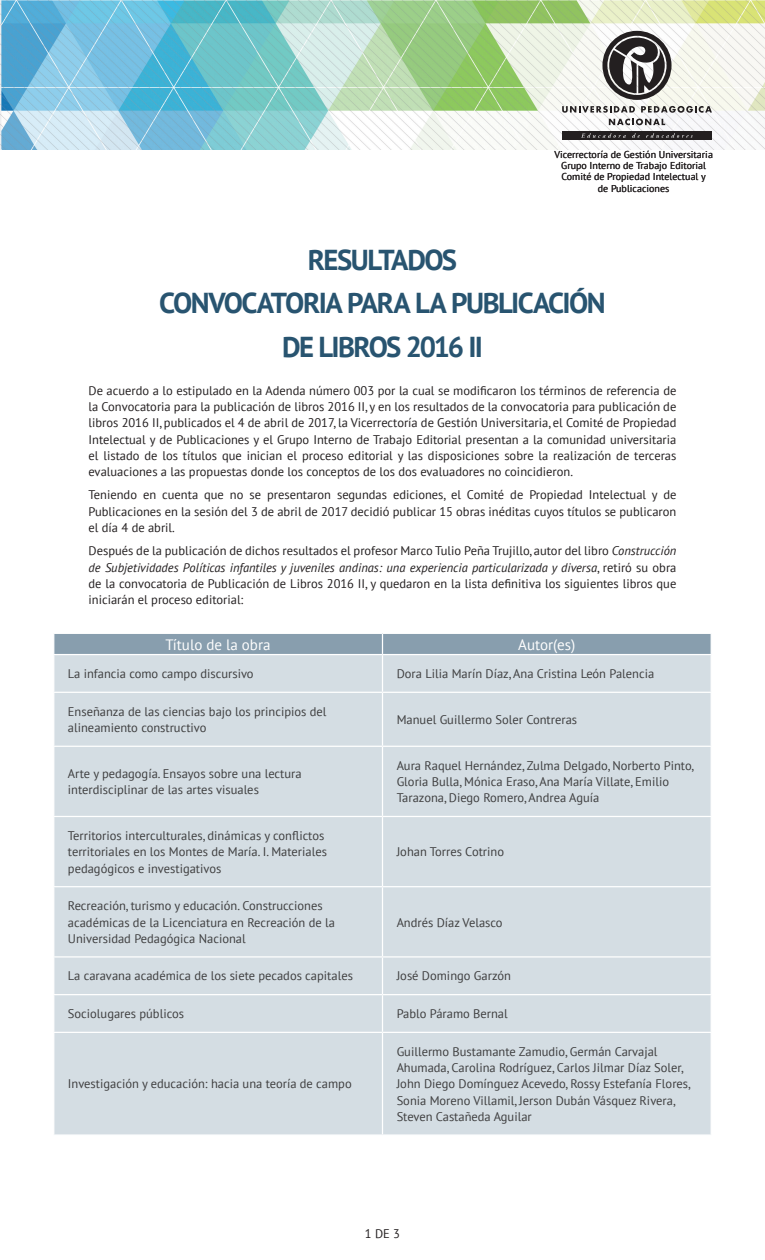
<style>
.page{position:relative;width:765px;height:1260px;background:#fff}
.page>*{position:absolute;margin:0;border:0;box-sizing:border-box;transform-origin:0 0}
.t1{font:700 28.75px/43.8px "PT Sans";letter-spacing:-.055em;color:#285470;text-align:center}
.t2{font:15px "PT Sans";color:#fff}
.t3{font:12.5px/16.2px "PT Sans";color:#231f20;text-align:justify}
.t4{font:12.5px/16.2px "PT Sans";color:#3e3e3f}
.t5{font:10px/11.2px "PT Sans";color:#231f20;text-align:center}
.s1{font-style:italic}
</style>
<div class="page">
<img style="left:0;top:0;width:765px;height:149px">
<svg style="left:602px;top:31px;width:70px;height:69px"></svg>
<svg style="left:562px;top:106px;width:73px;height:7px"></svg>
<svg style="left:641px;top:106px;width:71px;height:7px"></svg>
<svg style="left:609px;top:119px;width:56px;height:6px"></svg>
<div style="left:562px;top:131px;width:150px;height:9px;background:#231f20"></div>
<svg style="left:581px;top:133px;width:45px;height:5px"></svg>
<svg style="left:632px;top:133px;width:8px;height:5px"></svg>
<svg style="left:646px;top:133px;width:47px;height:5px"></svg>
<div style="left:54px;top:655px;width:657px;height:479px;background:#d4dde3"></div>
<hr style="left:382px;top:655px;width:1px;height:37px;background:#fff">
<div style="left:54px;top:633px;width:657px;height:21px;background:#889eae"></div>
<hr style="left:53px;top:692px;width:329px;height:1px;background:#fff">
<hr style="left:382px;top:692px;width:330px;height:1px;background:#fff">
<hr style="left:382px;top:693px;width:1px;height:53px;background:#fff">
<hr style="left:53px;top:746px;width:329px;height:1px;background:#fff">
<hr style="left:382px;top:746px;width:330px;height:1px;background:#fff">
<hr style="left:382px;top:747px;width:1px;height:69px;background:#fff">
<hr style="left:53px;top:816px;width:329px;height:1px;background:#fff">
<hr style="left:382px;top:816px;width:330px;height:1px;background:#fff">
<hr style="left:382px;top:817px;width:1px;height:69px;background:#fff">
<hr style="left:53px;top:886px;width:329px;height:1px;background:#fff">
<hr style="left:382px;top:886px;width:330px;height:1px;background:#fff">
<hr style="left:382px;top:887px;width:1px;height:69px;background:#fff">
<hr style="left:53px;top:956px;width:329px;height:2px;background:#fff">
<hr style="left:382px;top:956px;width:330px;height:2px;background:#fff">
<hr style="left:382px;top:958px;width:1px;height:36px;background:#fff">
<hr style="left:53px;top:994px;width:329px;height:1px;background:#fff">
<hr style="left:382px;top:994px;width:330px;height:1px;background:#fff">
<hr style="left:382px;top:995px;width:1px;height:37px;background:#fff">
<hr style="left:53px;top:1032px;width:329px;height:1px;background:#fff">
<hr style="left:382px;top:1032px;width:330px;height:1px;background:#fff">
<hr style="left:382px;top:1033px;width:1px;height:101px;background:#fff">
<p class="t5" style="left:554px;top:149px;width:160px">Vicerrectoría de Gestión Universitaria<br>Grupo Interno de Trabajo Editorial<br>Comité de Propiedad Intelectual y<br>de Publicaciones</p>
<h1 class="t1" style="left:159px;top:237px;width:448px">RESULTADOS<br>CONVOCATORIA PARA LA PUBLICACIÓN<br>DE LIBROS 2016 II</h1>
<p class="t3" style="left:89px;top:382px;width:589px">De acuerdo a lo estipulado en la Adenda número 003 por la cual se modificaron los términos de referencia de la Convocatoria para la publicación de libros 2016 II, y en los resultados de la convocatoria para publicación de libros 2016 II, publicados el 4 de abril de 2017, la Vicerrectoría de Gestión Universitaria, el Comité de Propiedad Intelectual y de Publicaciones y el Grupo Interno de Trabajo Editorial presentan a la comunidad universitaria el listado de los títulos que inician el proceso editorial y las disposiciones sobre la realización de terceras evaluaciones a las propuestas donde los conceptos de los dos evaluadores no coincidieron.</p>
<p class="t3" style="left:89px;top:487px;width:589px">Teniendo en cuenta que no se presentaron segundas ediciones, el Comité de Propiedad Intelectual y de Publicaciones en la sesión del 3 de abril de 2017 decidió publicar 15 obras inéditas cuyos títulos se publicaron el día 4 de abril.</p>
<p class="t3" style="left:89px;top:543px;width:589px">Después de la publicación de dichos resultados el profesor Marco Tulio Peña Trujillo, autor del libro <span class="s1">Construcción de Subjetividades Políticas infantiles y juveniles andinas: una experiencia particularizada y diversa</span>, retiró su obra de la convocatoria de Publicación de Libros 2016 II, y quedaron en la lista definitiva los siguientes libros que iniciarán el proceso editorial:</p>
<p class="t2" style="left:166px;top:635px;width:106px">Título de la obra</p>
<p class="t2" style="left:518px;top:635px;width:59px">Autor(es)</p>
<p class="t4" style="left:68px;top:665px;width:187px">La infancia como campo discursivo</p>
<p class="t4" style="left:397px;top:665px;width:259px">Dora Lilia Marín Díaz, Ana Cristina León Palencia</p>
<p class="t4" style="left:68px;top:703px;width:260px">Enseñanza de las ciencias bajo los principios del alineamiento constructivo</p>
<p class="t4" style="left:397px;top:711px;width:182px">Manuel Guillermo Soler Contreras</p>
<p class="t4" style="left:68px;top:765px;width:235px">Arte y pedagogía. Ensayos sobre una lectura interdisciplinar de las artes visuales</p>
<p class="t4" style="left:397px;top:757px;width:299px">Aura Raquel Hernández, Zulma Delgado, Norberto Pinto,<br>Gloria Bulla, Mónica Eraso, Ana María Villate, Emilio<br>Tarazona, Diego Romero, Andrea Aguía</p>
<p class="t4" style="left:68px;top:827px;width:261px">Territorios interculturales, dinámicas y conflictos territoriales en los Montes de María. I. Materiales pedagógicos e investigativos</p>
<p class="t4" style="left:397px;top:843px;width:109px">Johan Torres Cotrino</p>
<p class="t4" style="left:68px;top:897px;width:269px">Recreación, turismo y educación. Construcciones académicas de la Licenciatura en Recreación de la<br>Universidad Pedagógica Nacional</p>
<p class="t4" style="left:397px;top:914px;width:107px">Andrés Díaz Velasco</p>
<p class="t4" style="left:68px;top:968px;width:287px">La caravana académica de los siete pecados capitales</p>
<p class="t4" style="left:397px;top:968px;width:116px">José Domingo Garzón</p>
<p class="t4" style="left:68px;top:1005px;width:118px">Sociolugares públicos</p>
<p class="t4" style="left:397px;top:1005px;width:113px">Pablo Páramo Bernal</p>
<p class="t4" style="left:68px;top:1076px;width:285px">Investigación y educación: hacia una teoría de campo</p>
<p class="t4" style="left:397px;top:1043px;width:295px">Guillermo Bustamante Zamudio, Germán Carvajal Ahumada, Carolina Rodríguez, Carlos Jilmar Díaz Soler, John Diego Domínguez Acevedo, Rossy Estefanía Flores, Sonia Moreno Villamil, Jerson Dubán Vásquez Rivera, Steven Castañeda Aguilar</p>
<p class="t3" style="left:365px;top:1225px;width:37px">1 DE 3</p>
</div>
